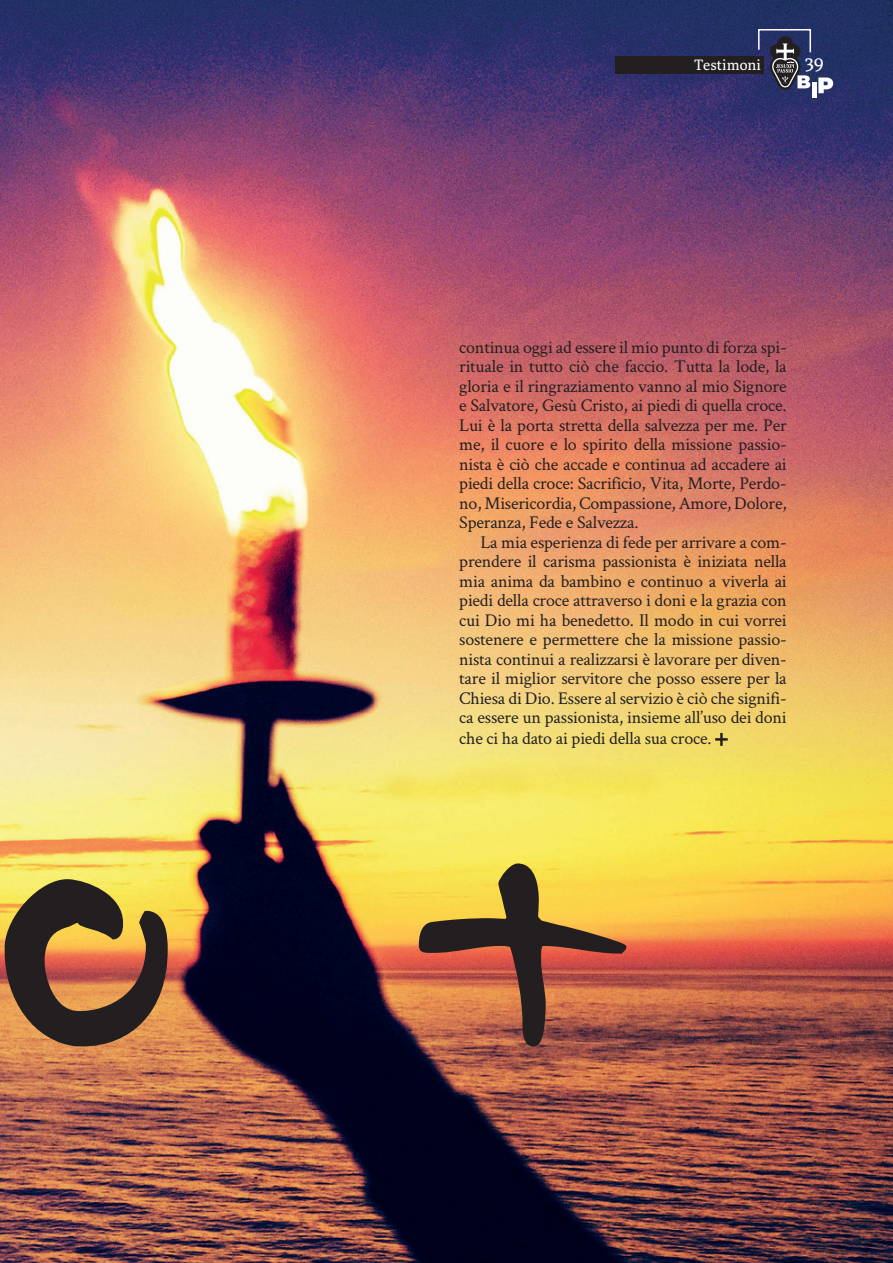
<style>
.page{position:relative;width:893px;height:1263px;background:#fff}
.page>*{position:absolute;margin:0;border:0;box-sizing:border-box;transform-origin:0 0}
.t1{font:19.5px "Poly";color:#fff}
.t2{font:18px/19.6px "Crimson Text";letter-spacing:-.01em;color:#231f20;text-align:justify}
.t3{font:15px "Poly";color:#fff}
</style>
<div class="page">
<img style="left:0;top:0;width:893px;height:1263px">
<div style="left:615px;top:56px;width:149px;height:17px;background:#231f20"></div>
<svg style="left:757px;top:28px;width:55px;height:62px;background:#474c69"></svg>
<hr style="left:812px;top:82px;width:4px;height:16px;background:#fff">
<svg style="left:818px;top:77px;width:15px;height:16px"></svg>
<svg style="left:715px;top:733px;width:13px;height:13px"></svg>
<svg style="left:5px;top:879px;width:163px;height:167px;background:#856239"></svg>
<svg style="left:417px;top:861px;width:212px;height:188px;background:#af7741"></svg>
<p class="t3" style="left:695px;top:56px;width:68px">Testimoni</p>
<p class="t1" style="left:805px;top:51px;width:21px">39</p>
<p class="t2" style="left:459px;top:337px;width:329px">continua oggi ad essere il mio punto di forza spi&shy;rituale in tutto ciò che faccio. Tutta la lode, la gloria e il ringraziamento vanno al mio Signore e Salvatore, Gesù Cristo, ai piedi di quella croce.<br>Lui è la porta stretta della salvezza per me. Per me, il cuore e lo spirito della missione passio&shy;nista è ciò che accade e continua ad accadere ai piedi della croce: Sacrificio, Vita, Morte, Perdo&shy;no, Misericordia, Compassione, Amore, Dolore, Speranza, Fede e Salvezza.</p>
<p class="t2" style="left:459px;top:531px;width:329px;text-indent:21px">La mia esperienza di fede per arrivare a com&shy;prendere il carisma passionista è iniziata nella mia anima da bambino e continuo a viverla ai piedi della croce attraverso i doni e la grazia con cui Dio mi ha benedetto. Il modo in cui vorrei sostenere e permettere che la missione passio&shy;nista continui a realizzarsi è lavorare per diven&shy;tare il miglior servitore che posso essere per la Chiesa di Dio. Essere al servizio è ciò che signifi&shy;ca essere un passionista, insieme all’uso dei doni che ci ha dato ai piedi della sua croce.</p>
</div>
